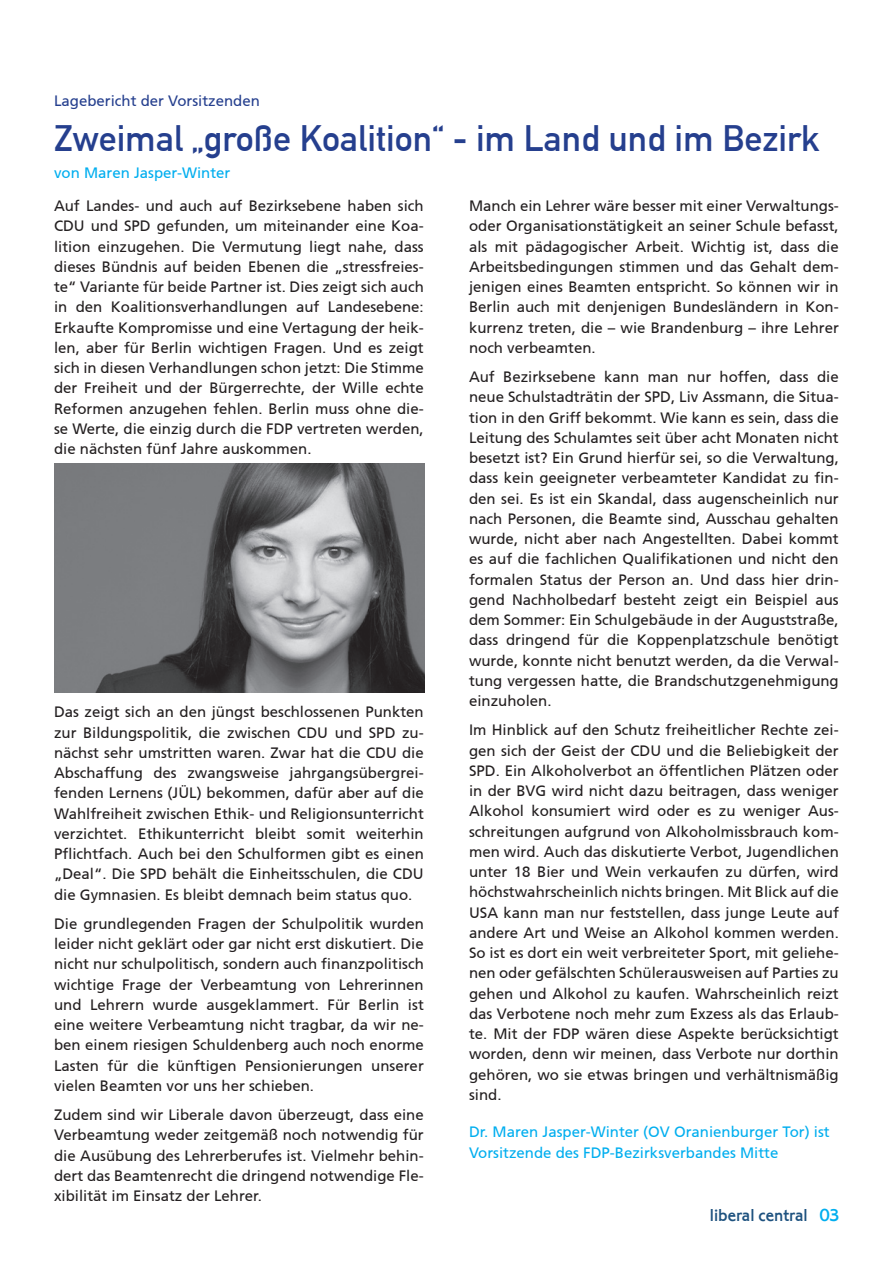
<style>
.page{position:relative;width:893px;height:1263px;background:#fff}
.page>*{position:absolute;margin:0;border:0;box-sizing:border-box;transform-origin:0 0}
.t1{font:36px "DIN Mittelschrift LT";color:#253f8e}
.t2{font:18px "Corinthian Medium Plain";color:#1e527f}
.t3{font:15px/20.2px "Frutiger CE";color:#231f20;text-align:justify}
.t4{font:15px/21px "Frutiger CE";color:#00aeef}
.t5{font:15px "Frutiger CE";color:#253f8e}
.s1{color:#00aeef}
</style>
<div class="page">
<img style="left:54px;top:463px;width:370px;height:229px">
<p class="t5" style="left:54px;top:92px;width:207px">Lagebericht der Vorsitzenden</p>
<h1 class="t1" style="left:54px;top:117px;width:767px">Zweimal „große Koalition“ - im Land und im Bezirk</h1>
<p class="t4" style="left:54px;top:162px;width:178px">von Maren Jasper-Winter</p>
<p class="t3" style="left:54px;top:196px;width:371px">Auf Landes- und auch auf Bezirksebene haben sich CDU und SPD gefunden, um miteinander eine Koa&shy;lition einzugehen. Die Vermutung liegt nahe, dass dieses Bündnis auf beiden Ebenen die „stressfreies&shy;te“ Variante für beide Partner ist. Dies zeigt sich auch in den Koalitionsverhandlungen auf Landesebene:<br>Erkaufte Kompromisse und eine Vertagung der heik&shy;len, aber für Berlin wichtigen Fragen. Und es zeigt sich in diesen Verhandlungen schon jetzt: Die Stimme der Freiheit und der Bürgerrechte, der Wille echte Reformen anzugehen fehlen. Berlin muss ohne die&shy;se Werte, die einzig durch die FDP vertreten werden, die nächsten fünf Jahre auskommen.</p>
<p class="t3" style="left:54px;top:702px;width:371px">Das zeigt sich an den jüngst beschlossenen Punkten zur Bildungspolitik, die zwischen CDU und SPD zu&shy;nächst sehr umstritten waren. Zwar hat die CDU die Abschaffung des zwangsweise jahrgangsübergrei&shy;fenden Lernens (JÜL) bekommen, dafür aber auf die Wahlfreiheit zwischen Ethik- und Religionsunterricht verzichtet. Ethikunterricht bleibt somit weiterhin Pflichtfach. Auch bei den Schulformen gibt es einen „Deal“. Die SPD behält die Einheitsschulen, die CDU die Gymnasien. Es bleibt demnach beim status quo.</p>
<p class="t3" style="left:54px;top:913px;width:371px">Die grundlegenden Fragen der Schulpolitik wurden leider nicht geklärt oder gar nicht erst diskutiert. Die nicht nur schulpolitisch, sondern auch finanzpolitisch wichtige Frage der Verbeamtung von Lehrerinnen und Lehrern wurde ausgeklammert. Für Berlin ist eine weitere Verbeamtung nicht tragbar, da wir ne&shy;ben einem riesigen Schuldenberg auch noch enorme Lasten für die künftigen Pensionierungen unserer vielen Beamten vor uns her schieben.</p>
<p class="t3" style="left:54px;top:1105px;width:371px">Zudem sind wir Liberale davon überzeugt, dass eine Verbeamtung weder zeitgemäß noch notwendig für die Ausübung des Lehrerberufes ist. Vielmehr behin&shy;dert das Beamtenrecht die dringend notwendige Fle&shy;xibilität im Einsatz der Lehrer.</p>
<p class="t3" style="left:469px;top:196px;width:371px">Manch ein Lehrer wäre besser mit einer Verwaltungs&shy;oder Organisationstätigkeit an seiner Schule befasst, als mit pädagogischer Arbeit. Wichtig ist, dass die Arbeitsbedingungen stimmen und das Gehalt dem&shy;jenigen eines Beamten entspricht. So können wir in Berlin auch mit denjenigen Bundesländern in Kon&shy;kurrenz treten, die – wie Brandenburg – ihre Lehrer noch verbeamten.</p>
<p class="t3" style="left:469px;top:367px;width:371px">Auf Bezirksebene kann man nur hoffen, dass die neue Schulstadträtin der SPD, Liv Assmann, die Situa&shy;tion in den Griff bekommt. Wie kann es sein, dass die Leitung des Schulamtes seit über acht Monaten nicht besetzt ist? Ein Grund hierfür sei, so die Verwaltung, dass kein geeigneter verbeamteter Kandidat zu fin&shy;den sei. Es ist ein Skandal, dass augenscheinlich nur nach Personen, die Beamte sind, Ausschau gehalten wurde, nicht aber nach Angestellten. Dabei kommt es auf die fachlichen Qualifikationen und nicht den formalen Status der Person an. Und dass hier drin&shy;gend Nachholbedarf besteht zeigt ein Beispiel aus dem Sommer: Ein Schulgebäude in der Auguststraße, dass dringend für die Koppenplatzschule benötigt wurde, konnte nicht benutzt werden, da die Verwal&shy;tung vergessen hatte, die Brandschutzgenehmigung einzuholen.</p>
<p class="t3" style="left:469px;top:720px;width:371px">Im Hinblick auf den Schutz freiheitlicher Rechte zei&shy;gen sich der Geist der CDU und die Beliebigkeit der SPD. Ein Alkoholverbot an öffentlichen Plätzen oder in der BVG wird nicht dazu beitragen, dass weniger Alkohol konsumiert wird oder es zu weniger Aus&shy;schreitungen aufgrund von Alkoholmissbrauch kom&shy;men wird. Auch das diskutierte Verbot, Jugendlichen unter 18 Bier und Wein verkaufen zu dürfen, wird höchstwahrscheinlich nichts bringen. Mit Blick auf die USA kann man nur feststellen, dass junge Leute auf andere Art und Weise an Alkohol kommen werden.<br>So ist es dort ein weit verbreiteter Sport, mit geliehe&shy;nen oder gefälschten Schülerausweisen auf Parties zu gehen und Alkohol zu kaufen. Wahrscheinlich reizt das Verbotene noch mehr zum Exzess als das Erlaub&shy;te. Mit der FDP wären diese Aspekte berücksichtigt worden, denn wir meinen, dass Verbote nur dorthin gehören, wo sie etwas bringen und verhältnismäßig sind.</p>
<p class="t4" style="left:469px;top:1121px;width:362px">Dr. Maren Jasper-Winter (OV Oranienburger Tor) ist<br>Vorsitzende des FDP-Bezirksverbandes Mitte</p>
<p class="t2" style="left:710px;top:1204px;width:131px">liberal central <span class="s1">03</span></p>
</div>
